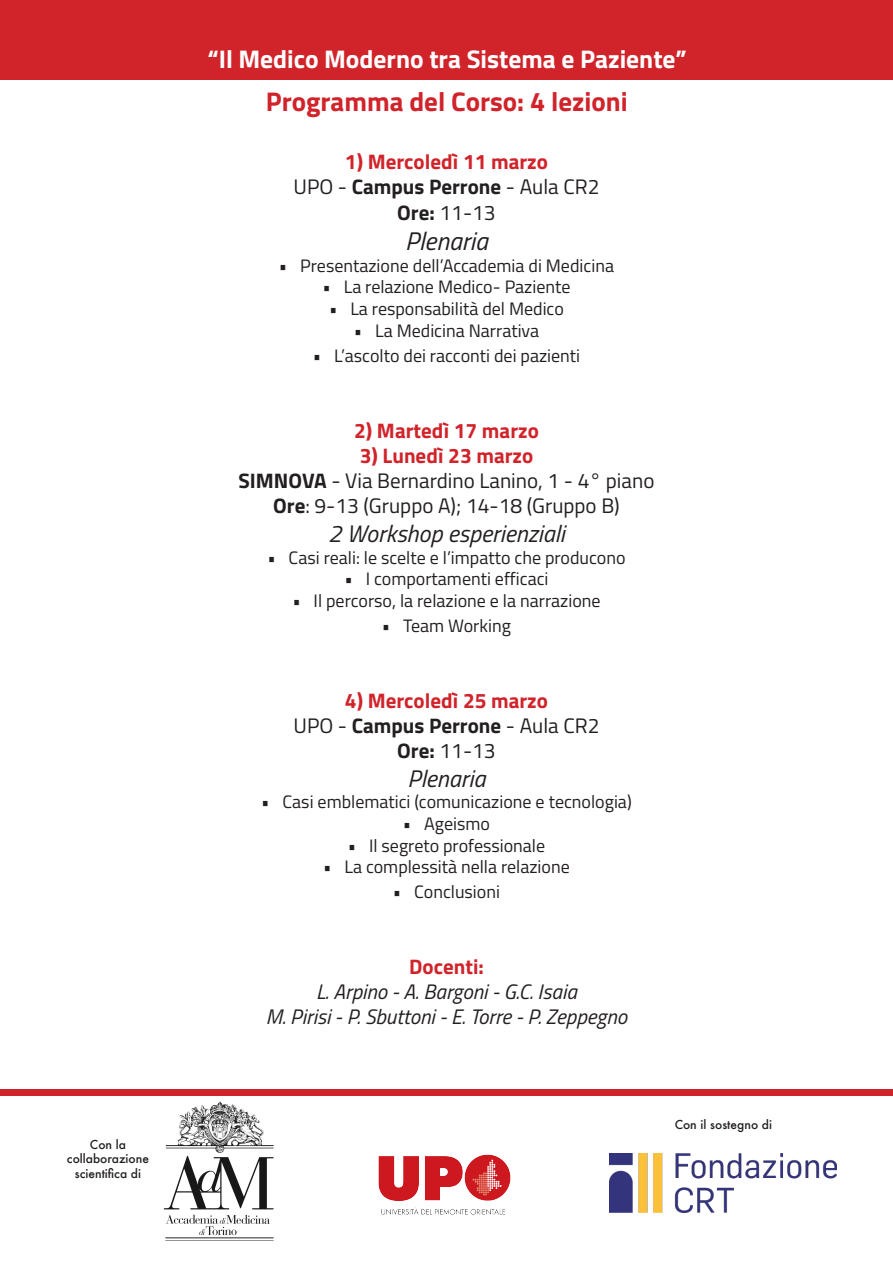
<style>
.page{position:relative;width:893px;height:1263px;background:#fff}
.page>*{position:absolute;margin:0;border:0;box-sizing:border-box;transform-origin:0 0}
.t1{font:700 27px "Titillium Web";color:#d1232a}
.t2{font:700 25.5px "Titillium Web";color:#fff}
.t3{font:italic 25.5px "Titillium Web";color:#231f20}
.t4{font:italic 24px "Titillium Web";color:#231f20}
.t5{font:21px "Titillium Web";color:#231f20}
.t6{font:700 21px "Titillium Web";color:#d1232a}
.t7{font:italic 21px "Titillium Web";color:#231f20}
.t8{font:700 21px "Titillium Web";color:#231f20}
.t9{font:18px "Titillium Web";color:#231f20}
.t10{font:500 12px "Futura";color:#231f20}
.s1{font-weight:400}
.s2{font-weight:700}
</style>
<div class="page">
<div style="left:0;top:0;width:893px;height:80px;background:#d1232a"></div>
<img style="left:609px;top:1154px;width:227px;height:59px">
<img style="left:378px;top:1154px;width:133px;height:61px">
<img style="left:163px;top:1101px;width:111px;height:140px">
<div style="left:0;top:1089px;width:893px;height:7px;background:#d1232a"></div>
<p class="t10" style="left:90px;top:1136px;width:38px">Con la</p>
<p class="t10" style="left:67px;top:1150px;width:84px">collaborazione</p>
<p class="t10" style="left:75px;top:1165px;width:68px">scientifica di</p>
<p class="t2" style="left:207px;top:40px;width:481px">“Il Medico Moderno tra Sistema e Paziente”</p>
<p class="t1" style="left:266px;top:81px;width:363px">Programma del Corso: 4 lezioni</p>
<p class="t6" style="left:345px;top:146px;width:205px">1) Mercoledì 11 marzo</p>
<p class="t8" style="left:293px;top:171px;width:308px"><span class="s1">UPO -</span> Campus Perrone <span class="s1">- Aula CR2</span></p>
<p class="t5" style="left:397px;top:197px;width:100px"><span class="s2">Ore:</span> 11-13</p>
<p class="t3" style="left:405px;top:223px;width:84px">Plenaria</p>
<p class="t9" style="left:279px;top:252px;width:337px">• Presentazione dell’Accademia di Medicina</p>
<p class="t9" style="left:322px;top:274px;width:250px">• La relazione Medico- Paziente</p>
<p class="t9" style="left:329px;top:296px;width:236px">• La responsabilità del Medico</p>
<p class="t9" style="left:354px;top:317px;width:187px">• La Medicina Narrativa</p>
<p class="t9" style="left:313px;top:342px;width:269px">• L’ascolto dei racconti dei pazienti</p>
<p class="t6" style="left:354px;top:414px;width:186px">2) Martedì 17 marzo</p>
<p class="t6" style="left:360px;top:439px;width:175px">3) Lunedì 23 marzo</p>
<p class="t5" style="left:238px;top:465px;width:417px"><span class="s2">SIMNOVA</span> - Via Bernardino Lanino, 1 - 4° piano</p>
<p class="t5" style="left:273px;top:490px;width:348px"><span class="s2">Ore</span>: 9-13 (Gruppo A); 14-18 (Gruppo B)</p>
<p class="t4" style="left:328px;top:516px;width:238px">2 Workshop esperienziali</p>
<p class="t9" style="left:267px;top:544px;width:360px">• Casi reali: le scelte e l’impatto che producono</p>
<p class="t9" style="left:344px;top:566px;width:206px">• I comportamenti efficaci</p>
<p class="t9" style="left:292px;top:587px;width:310px">• Il percorso, la relazione e la narrazione</p>
<p class="t9" style="left:382px;top:612px;width:131px">• Team Working</p>
<p class="t6" style="left:345px;top:684px;width:205px">4) Mercoledì 25 marzo</p>
<p class="t8" style="left:293px;top:709px;width:308px"><span class="s1">UPO -</span> Campus Perrone <span class="s1">- Aula CR2</span></p>
<p class="t5" style="left:397px;top:735px;width:100px"><span class="s2">Ore:</span> 11-13</p>
<p class="t4" style="left:408px;top:761px;width:79px">Plenaria</p>
<p class="t9" style="left:261px;top:789px;width:372px">• Casi emblematici (comunicazione e tecnologia)</p>
<p class="t9" style="left:403px;top:810px;width:89px">• Ageismo</p>
<p class="t9" style="left:348px;top:832px;width:199px">• Il segreto professionale</p>
<p class="t9" style="left:323px;top:854px;width:248px">• La complessità nella relazione</p>
<p class="t9" style="left:393px;top:879px;width:109px">• Conclusioni</p>
<p class="t6" style="left:409px;top:950px;width:76px">Docenti:</p>
<p class="t7" style="left:316px;top:976px;width:262px">L. Arpino - A. Bargoni - G.C. Isaia</p>
<p class="t7" style="left:266px;top:1002px;width:363px">M. Pirisi - P. Sbuttoni - E. Torre - P. Zeppegno</p>
<p class="t10" style="left:675px;top:1116px;width:99px">Con il sostegno di</p>
</div>
